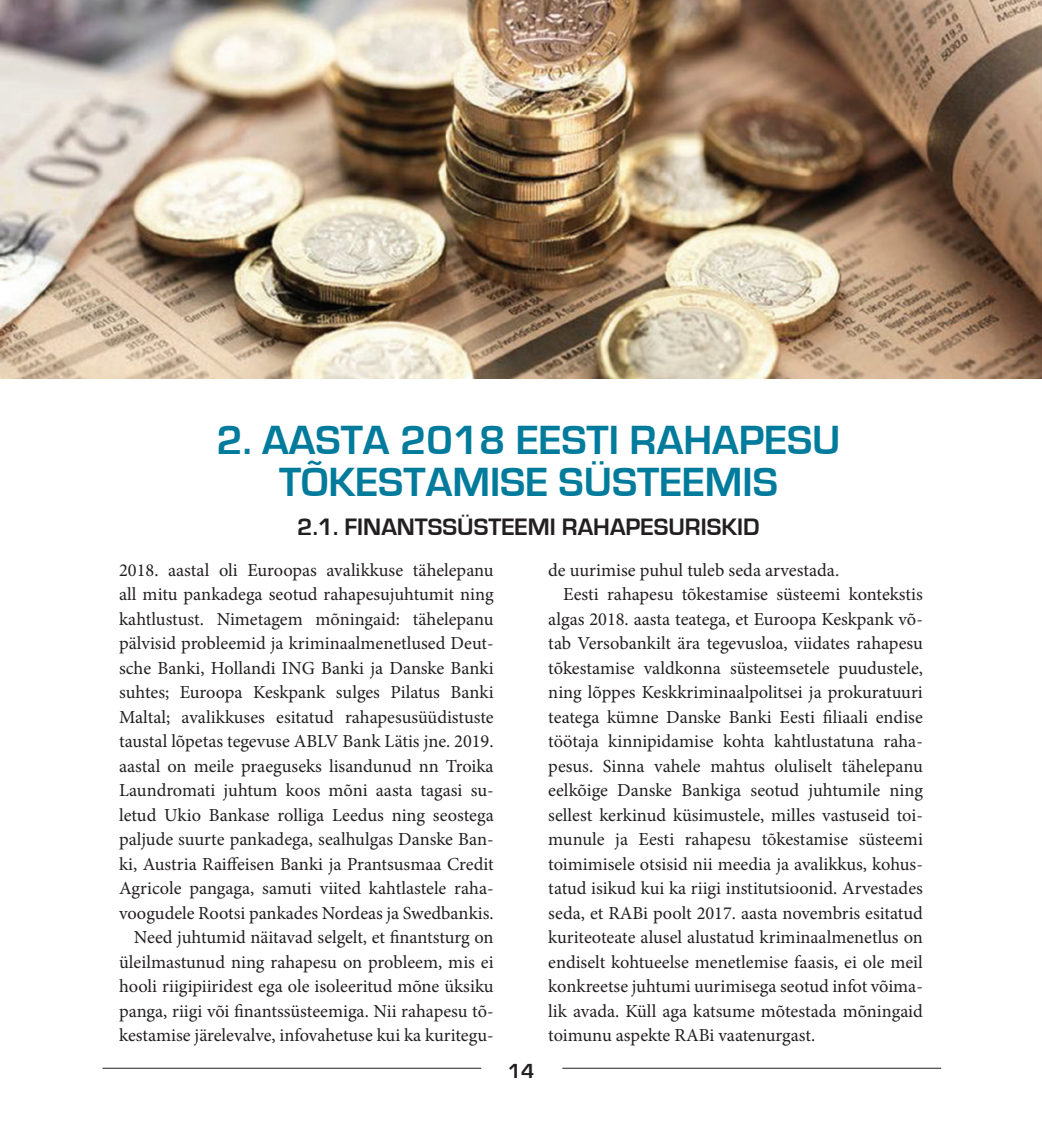
<style>
.page{position:relative;width:1042px;height:1141px;background:#fff}
.page>*{position:absolute;margin:0;border:0;box-sizing:border-box;transform-origin:0 0}
.Heading_1{font:700 42px "Eurostile";color:#007b9c}
.Heading_2{font:700 24.5px "Eurostile";color:#231f20}
.t1{font:700 21px "Eurostile";color:#231f20}
.t2{font:18.38px/24.5px "Minion Pro";color:#231f20;text-align:justify}
</style>
<div class="page">
<hr style="left:103px;top:1068px;width:378px;height:1px;background:#231f20">
<hr style="left:562px;top:1068px;width:379px;height:1px;background:#231f20">
<img style="left:0;top:0;width:1042px;height:379px">
<p class="Heading_1" style="left:216px;top:417px;width:625px">2. AASTA 2018 EESTI RAHAPESU</p>
<p class="Heading_1" style="left:279px;top:459px;width:500px">TÕKESTAMISE SÜSTEEMIS</p>
<p class="Heading_2" style="left:297px;top:514px;width:464px">2.1. FINANTSSÜSTEEMI RAHAPESURISKID</p>
<p class="t2" style="left:119px;top:558px;width:376px">2018. aastal oli Euroopas avalikkuse tähelepanu all mitu pankadega seotud rahapesujuhtumit ning kahtlustust. Nimetagem mõningaid: tähelepanu pälvisid probleemid ja kriminaalmenetlused Deut&shy;sche Banki, Hollandi ING Banki ja Danske Banki suhtes; Euroopa Keskpank sulges Pilatus Banki Maltal; avalikkuses esitatud rahapesusüüdistuste taustal lõpetas tegevuse ABLV Bank Lätis jne. 2019. aastal on meile praeguseks lisandunud nn Troika Laundromati juhtum koos mõni aasta tagasi su&shy;letud Ukio Bankase rolliga Leedus ning seostega paljude suurte pankadega, sealhulgas Danske Ban&shy;ki, Austria Raiffeisen Banki ja Prantsusmaa Credit Agricole pangaga, samuti viited kahtlastele raha&shy;voogudele Rootsi pankades Nordeas ja Swedbankis.</p>
<p class="t2" style="left:119px;top:925px;width:376px;text-indent:15px">Need juhtumid näitavad selgelt, et finantsturg on üleilmastunud ning rahapesu on probleem, mis ei hooli riigipiiridest ega ole isoleeritud mõne üksiku panga, riigi või finantssüsteemiga. Nii rahapesu tõ&shy;kestamise järelevalve, infovahetuse kui ka kuritegu-</p>
<p class="t2" style="left:548px;top:558px;width:292px">de uurimise puhul tuleb seda arvestada.</p>
<p class="t2" style="left:548px;top:582px;width:376px;text-indent:15px">Eesti rahapesu tõkestamise süsteemi kontekstis algas 2018. aasta teatega, et Euroopa Keskpank võ&shy;tab Versobankilt ära tegevusloa, viidates rahapesu tõkestamise valdkonna süsteemsetele puudustele, ning lõppes Keskkriminaalpolitsei ja prokuratuuri teatega kümne Danske Banki Eesti filiaali endise töötaja kinnipidamise kohta kahtlustatuna raha&shy;pesus. Sinna vahele mahtus oluliselt tähelepanu eelkõige Danske Bankiga seotud juhtumile ning sellest kerkinud küsimustele, milles vastuseid toi&shy;munule ja Eesti rahapesu tõkestamise süsteemi toimimisele otsisid nii meedia ja avalikkus, kohus&shy;tatud isikud kui ka riigi institutsioonid. Arvestades seda, et RABi poolt 2017. aasta novembris esitatud kuriteoteate alusel alustatud kriminaalmenetlus on endiselt kohtueelse menetlemise faasis, ei ole meil konkreetse juhtumi uurimisega seotud infot võima&shy;lik avada. Küll aga katsume mõtestada mõningaid toimunu aspekte RABi vaatenurgast.</p>
<p class="t1" style="left:508px;top:1059px;width:28px">14</p>
</div>
